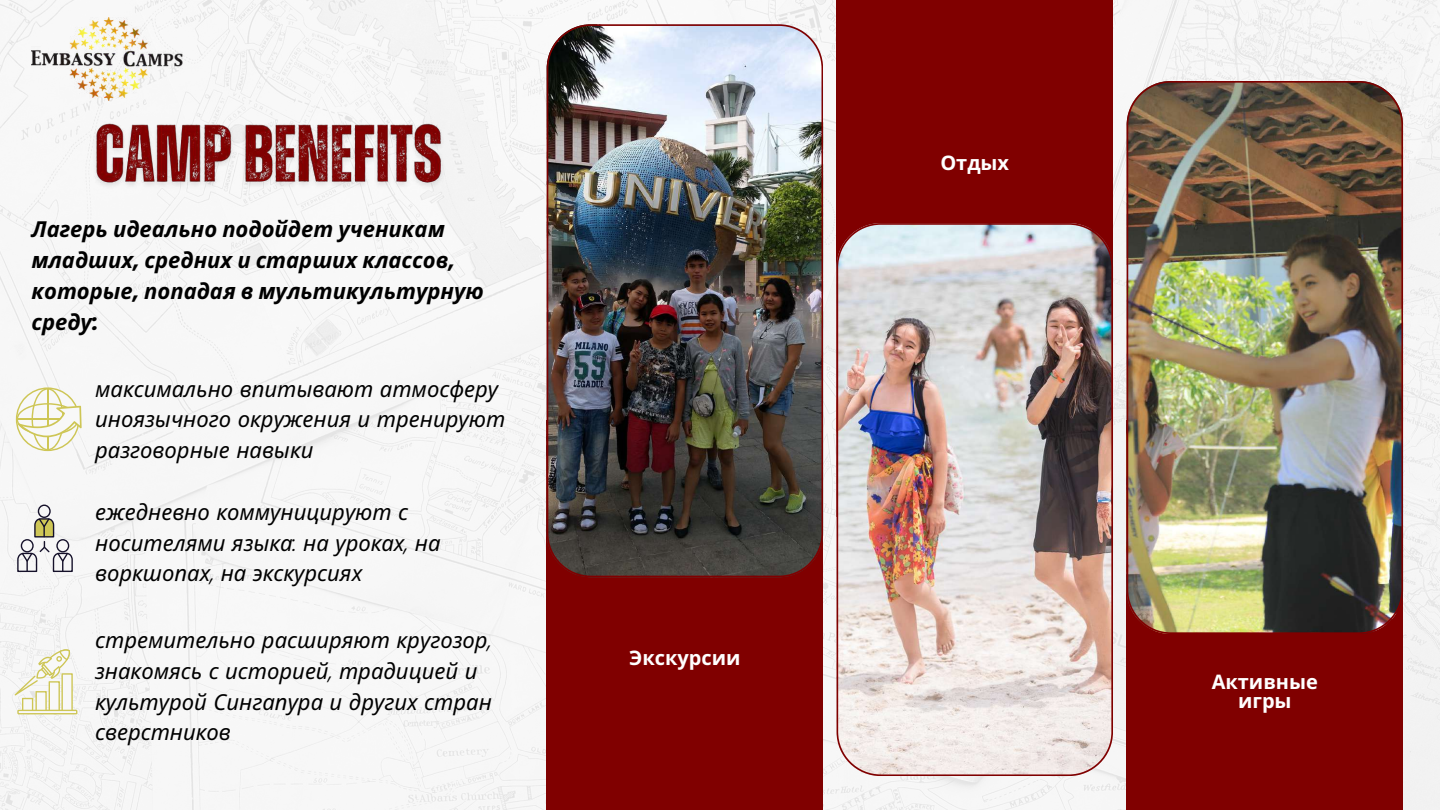
<style>
.page{position:relative;width:1440px;height:810px;background:#fff}
.page>*{position:absolute;margin:0;border:0;box-sizing:border-box;transform-origin:0 0}
.t1{font:italic 22px/30.8px "Noto Sans";color:#000}
.t2{font:italic 700 22px/30.8px "Noto Sans";color:#000}
.t3{font:700 20px/19.5px "Noto Sans";color:#fff;text-align:center}
.s1{font-family:"Poppins"}
.s2{font-family:"Poppins";font-weight:300}
</style>
<div class="page">
<img style="left:0;top:0;width:1440px;height:810px">
<div style="left:1127px;top:420px;width:276px;height:390px;background:#800000"></div>
<img style="left:1127px;top:81px;width:276px;height:553px">
<div style="left:547px;top:420px;width:276px;height:390px;background:#800000"></div>
<div style="left:837px;top:0;width:276px;height:516px;background:#800000"></div>
<img style="left:547px;top:24px;width:276px;height:553px">
<img style="left:837px;top:223px;width:276px;height:553px">
<img style="left:88px;top:118px;width:361px;height:80px">
<img style="left:31px;top:17px;width:152px;height:83px">
<svg style="left:16px;top:387px;width:66px;height:66px"></svg>
<div style="left:38px;top:505px;width:13px;height:13px;border:1px solid #15112a;border-radius:50%"></div>
<svg style="left:17px;top:517px;width:57px;height:56px"></svg>
<svg style="left:15px;top:649px;width:62px;height:65px"></svg>
<p class="t2" style="left:31px;top:213px;width:454px">Лагерь идеально подойдет ученикам младших<span class="s1">,</span> средних и старших классов<span class="s1">, </span>которые<span class="s1">,</span> попадая в мультикультурную среду<span class="s1">:</span></p>
<p class="t1" style="left:95px;top:373px;width:412px">максимально впитывают атмосферу иноязычного окружения и тренируют разговорные навыки</p>
<p class="t1" style="left:95px;top:496px;width:347px">ежедневно коммуницируют с носителями языка<span class="s2">:</span> на уроках<span class="s2">,</span> на воркшопах<span class="s2">,</span> на экскурсиях</p>
<p class="t1" style="left:95px;top:624px;width:398px">стремительно расширяют кругозор<span class="s2">, </span>знакомясь с историей<span class="s2">,</span> традицией и культурой Сингапура и других стран сверстников</p>
<p class="t3" style="left:629px;top:648px;width:113px">Экскурсии</p>
<p class="t3" style="left:940px;top:152px;width:70px">Отдых</p>
<p class="t3" style="left:1212px;top:671px;width:108px">Активные игры</p>
</div>
